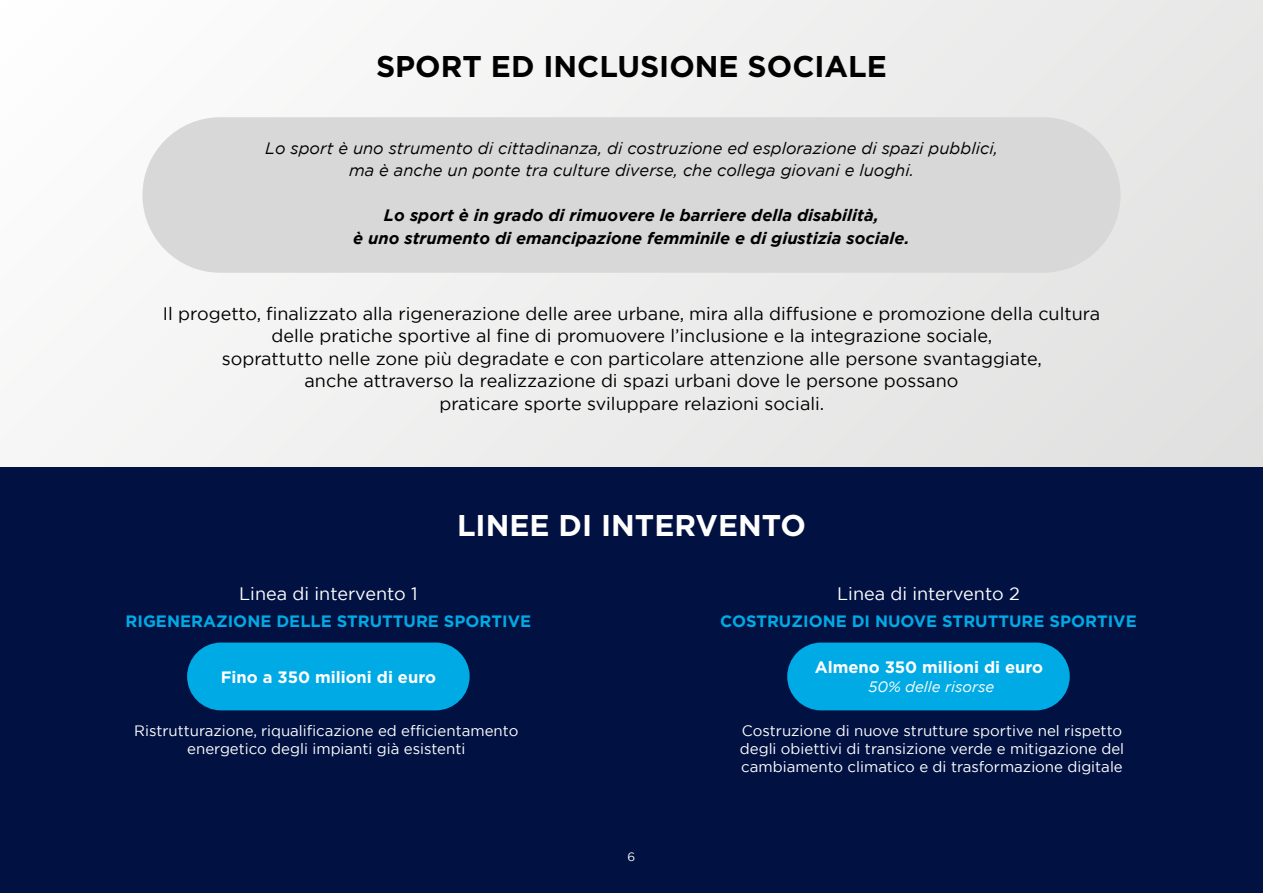
<style>
.page{position:relative;width:1263px;height:893px;background:#fff}
.page>*{position:absolute;margin:0;border:0;box-sizing:border-box;transform-origin:0 0}
.t1{font:700 30px "Gotham";color:#000}
.t2{font:700 30px "Gotham";color:#fff}
.t3{font:18px/22.5px "Gotham";color:#000;text-align:center}
.t4{font:18px "Gotham";color:#fff}
.t5{font:italic 16.5px/22.5px "Gotham";color:#000;text-align:center}
.t6{font:italic 700 16.5px/22.5px "Gotham";color:#000;text-align:center}
.t7{font:700 16.5px "Gotham";color:#00aae5}
.t8{font:700 16.5px "Gotham";color:#fff}
.t9{font:15px/18px "Gotham";color:#fff;text-align:center}
.t10{font:italic 15px "Gotham";color:#fff}
.t11{font:12px "Gotham";color:#fff}
</style>
<div class="page">
<div style="left:0;top:0;width:1263px;height:478px;background:linear-gradient(to right,#fafafa,#e3e3e3)"></div>
<div style="left:0;top:468px;width:1263px;height:425px;background:#001142"></div>
<div style="left:142px;top:117px;width:978px;height:156px;background:#d8d8d8;border-radius:78px"></div>
<div style="left:187px;top:643px;width:283px;height:67px;background:#00aae5;border-radius:34px"></div>
<div style="left:787px;top:643px;width:283px;height:67px;background:#00aae5;border-radius:34px"></div>
<h1 class="t1" style="left:376px;top:47px;width:512px">SPORT ED INCLUSIONE SOCIALE</h1>
<p class="t5" style="left:265px;top:136px;width:734px">Lo sport è uno strumento di cittadinanza, di costruzione ed esplorazione di spazi pubblici, ma è anche un ponte tra culture diverse, che collega giovani e luoghi.</p>
<p class="t6" style="left:353px;top:204px;width:558px">Lo sport è in grado di rimuovere le barriere della disabilità,<br>è uno strumento di emancipazione femminile e di giustizia sociale.</p>
<p class="t3" style="left:163px;top:302px;width:939px">Il progetto, finalizzato alla rigenerazione delle aree urbane, mira alla diffusione e promozione della cultura delle pratiche sportive al fine di promuovere l’inclusione e la integrazione sociale,<br>soprattutto nelle zone più degradate e con particolare attenzione alle persone svantaggiate,<br>anche attraverso la realizzazione di spazi urbani dove le persone possano<br>praticare sporte sviluppare relazioni sociali.</p>
<h1 class="t2" style="left:457px;top:506px;width:350px">LINEE DI INTERVENTO</h1>
<p class="t4" style="left:239px;top:582px;width:180px">Linea di intervento 1</p>
<p class="t7" style="left:126px;top:610px;width:407px">RIGENERAZIONE DELLE STRUTTURE SPORTIVE</p>
<p class="t8" style="left:221px;top:666px;width:217px">Fino a 350 milioni di euro</p>
<p class="t4" style="left:837px;top:582px;width:184px">Linea di intervento 2</p>
<p class="t7" style="left:720px;top:610px;width:418px">COSTRUZIONE DI NUOVE STRUTTURE SPORTIVE</p>
<p class="t8" style="left:815px;top:657px;width:230px">Almeno 350 milioni di euro</p>
<p class="t10" style="left:868px;top:678px;width:128px">50% delle risorse</p>
<p class="t9" style="left:134px;top:721px;width:386px">Ristrutturazione, riqualificazione ed efficientamento energetico degli impianti già esistenti</p>
<p class="t9" style="left:740px;top:721px;width:386px;text-align:left">Costruzione di nuove strutture sportive nel rispetto degli obiettivi di transizione verde e mitigazione del cambiamento climatico e di trasformazione digitale</p>
<p class="t11" style="left:628px;top:849px;width:9px">6</p>
</div>
